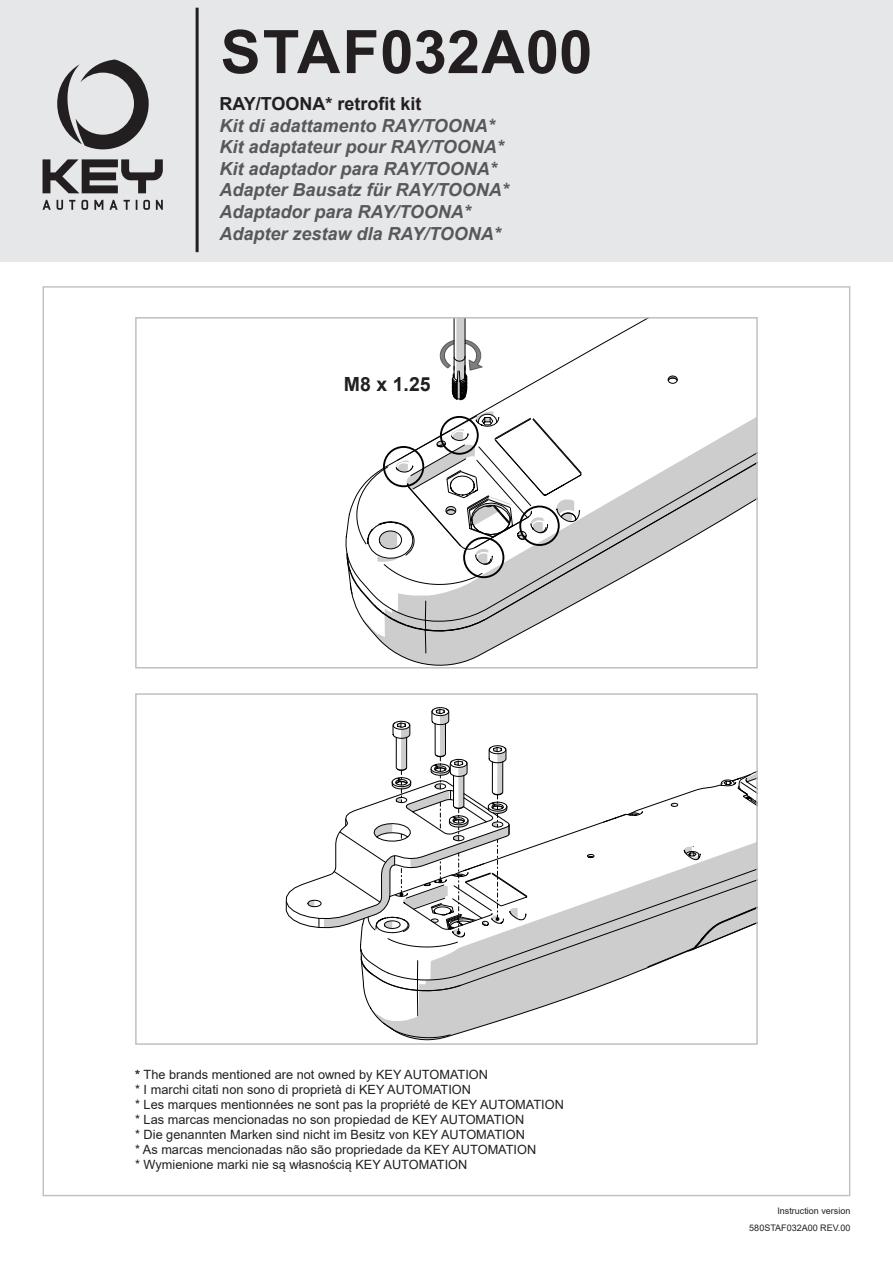
<style>
.page{position:relative;width:893px;height:1263px;background:#fff}
.page>*{position:absolute;margin:0;border:0;box-sizing:border-box;transform-origin:0 0}
.t1{font:700 60px "Arial";letter-spacing:.015em;color:#231f20}
.t2{font:700 19.5px "Arial";color:#231f20}
.t3{font:italic 700 18px "Arial";color:#57585a}
.t4{font:700 18px "Arial";color:#231f20}
.t5{font:12.75px/15px "Arial";color:#231f20}
.t6{font:9px "Arial";color:#231f20}
.s1{font-weight:700}
</style>
<div class="page">
<div style="left:0;top:0;width:893px;height:261px;background:#e6e7e9"></div>
<svg style="left:43px;top:200px;width:120px;height:10px"></svg>
<svg style="left:43px;top:159px;width:120px;height:34px"></svg>
<svg style="left:57px;top:60px;width:92px;height:89px"></svg>
<hr style="left:196px;top:8px;width:3px;height:244px;background:#231f20">
<svg style="left:667px;top:376px;width:11px;height:8px"></svg>
<svg style="left:301px;top:413px;width:456px;height:256px"></svg>
<svg style="left:346px;top:497px;width:409px;height:168px"></svg>
<svg style="left:440px;top:320px;width:43px;height:81px"></svg>
<div style="left:440px;top:416px;width:39px;height:39px;border:2px solid #000;border-radius:50%"></div>
<div style="left:383px;top:446px;width:41px;height:41px;border:2px solid #000;border-radius:50%"></div>
<div style="left:519px;top:506px;width:41px;height:40px;border:2px solid #000;border-radius:50%"></div>
<div style="left:463px;top:537px;width:41px;height:41px;border:2px solid #000;border-radius:50%"></div>
<div style="left:135px;top:317px;width:623px;height:351px;border:2px solid #c0c0c0"></div>
<svg style="left:285px;top:707px;width:470px;height:334px"></svg>
<div style="left:135px;top:693px;width:623px;height:352px;border:2px solid #c0c0c0"></div>
<p class="t1" style="left:221px;top:10px;width:373px">STAF032A00</p>
<p class="t4" style="left:220px;top:91px;width:204px">RAY/TOONA* retrofit kit</p>
<p class="t3" style="left:220px;top:113px;width:277px">Kit di adattamento RAY/TOONA*</p>
<p class="t3" style="left:220px;top:135px;width:286px">Kit adaptateur pour RAY/TOONA*</p>
<p class="t3" style="left:220px;top:157px;width:279px">Kit adaptador para RAY/TOONA*</p>
<p class="t3" style="left:220px;top:178px;width:291px">Adapter Bausatz für RAY/TOONA*</p>
<p class="t3" style="left:220px;top:200px;width:253px">Adaptador para RAY/TOONA*</p>
<p class="t3" style="left:220px;top:221px;width:283px">Adapter zestaw dla RAY/TOONA*</p>
<p class="t2" style="left:344px;top:370px;width:88px">M8 x 1.25</p>
<p class="t5" style="left:135px;top:1067px;width:430px"><span class="s1">*</span> The brands mentioned are not owned by KEY AUTOMATION<br>* I marchi citati non sono di proprietà di KEY AUTOMATION<br>* Les marques mentionnées ne sont pas la propriété de KEY AUTOMATION * Las marcas mencionadas no son propiedad de KEY AUTOMATION<br>* Die genannten Marken sind nicht im Besitz von KEY AUTOMATION<br>* As marcas mencionadas não são propriedade da KEY AUTOMATION<br>* Wymienione marki nie są własnością KEY AUTOMATION</p>
<p class="t6" style="left:777px;top:1205px;width:75px">Instruction version</p>
<p class="t6" style="left:749px;top:1221px;width:103px">580STAF032A00 REV.00</p>
</div>
